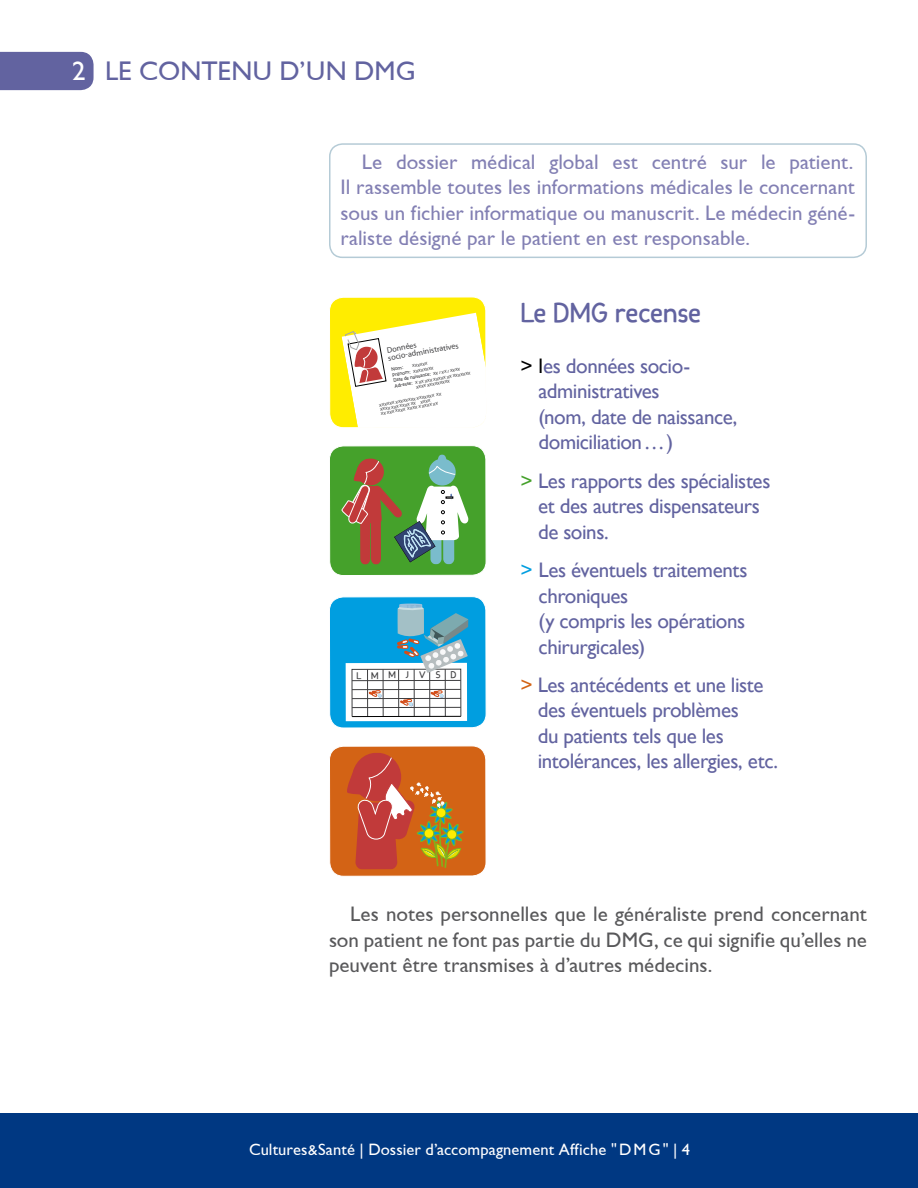
<style>
.page{position:relative;width:918px;height:1188px;background:#fff}
.page>*{position:absolute;margin:0;border:0;box-sizing:border-box;transform-origin:0 0}
.t1{font:27px "Gill Sans";letter-spacing:.005em;color:#6263a0}
.t2{font:700 27px "Candela";color:#6263a0}
.t3{font:21px/25.5px "Gill Sans";letter-spacing:-.02em;color:#6263a0}
.t4{font:21px/25.5px "Gill Sans";color:#827fb3;text-align:justify}
.t5{font:21px/25.5px "Gill Sans";color:#58585a;text-align:justify}
.t6{font:16.5px "Gill Sans";letter-spacing:.005em;color:#fff}
.t7{font:700 9.45px "Candela";color:#3e3e40}
.t8{font:8.1px "Myriad Pro";color:#3e3e40}
.t9{font:700 5.1px/5.7px "Candela";color:#3e3e40}
.t10{font:700 4.05px/4.3px "Candela";color:#3e3e40}
.s1{color:#fff}
.s2{color:#000}
.s3{color:#45a12b}
.s4{color:#009ee0}
.s5{color:#d36315}
.s6{font-size:15px}
.s7{font-style:inherit}
</style>
<div class="page">
<div style="left:0;top:1113px;width:918px;height:75px;background:#003882"></div>
<div style="left:0;top:52px;width:94px;height:38px;background:#6263a0"></div>
<div style="left:329px;top:297px;width:157px;height:131px;background:#ffed00;border-radius:14px"></div>
<svg style="left:342px;top:313px;width:143px;height:113px;background:#faf2ce"></svg>
<div style="left:329px;top:296px;width:158px;height:132px;border:1px solid #fff;border-radius:14px"></div>
<div style="left:329px;top:746px;width:157px;height:130px;background:#d36315;border-radius:14px"></div>
<div style="left:353px;top:753px;width:48px;height:48px;background:#c13a3a;border-radius:50%"></div>
<svg style="left:347px;top:757px;width:116px;height:112px"></svg>
<div style="left:329px;top:745px;width:158px;height:132px;border:1px solid #fff;border-radius:14px"></div>
<div style="left:329px;top:597px;width:157px;height:131px;background:#009ee0;border-radius:14px"></div>
<div style="left:329px;top:596px;width:158px;height:132px;border:1px solid #fff;border-radius:14px"></div>
<div style="left:346px;top:663px;width:121px;height:58px;background:#fff"></div>
<hr style="left:400px;top:603px;width:22px;height:3px;background:#99c0dd;border-radius:50%">
<svg style="left:352px;top:605px;width:117px;height:112px"></svg>
<div style="left:329px;top:446px;width:157px;height:130px;background:#45a12b;border-radius:14px"></div>
<div style="left:329px;top:445px;width:158px;height:131px;border:1px solid #fff;border-radius:14px"></div>
<div style="left:438px;top:454px;width:8px;height:11px;background:#7abccc;border-radius:50%"></div>
<svg style="left:341px;top:458px;width:128px;height:107px"></svg>
<div style="left:329px;top:143px;width:538px;height:115px;border:2px solid #b5cbd6;border-radius:13px"></div>
<p class="t1" style="left:72px;top:55px;width:345px"><span class="s1">2</span> Le contenu d’un DMG</p>
<p class="t4" style="left:341px;top:149px;width:516px;text-indent:21px">Le dossier médical global est centré sur le patient.<br>Il rassemble toutes les informations médicales le concernant sous un fichier informatique ou manuscrit. Le médecin géné&shy;raliste désigné par le patient en est responsable.</p>
<p class="t8" style="left:386px;top:345px;width:32px;rotate:-10deg">Données</p>
<p class="t9" style="left:391px;top:366px;width:40px;rotate:-10deg">Nom:<br>Prénom:<br>Date de naissance:<br>Adresse:</p>
<p class="t8" style="left:387px;top:353px;width:73px;rotate:-10deg">socio-administratives</p>
<p class="t10" style="left:412px;top:364px;width:17px;rotate:-10deg">XXXXXX</p>
<p class="t10" style="left:379px;top:403px;width:64px;rotate:-10deg">XXXXXX XXXXXXXX XXXXXXX XX<br>XXXX XXX XXXX XX XXXX<br>XX XXX XXXX XXXX X XXXX XX</p>
<p class="t10" style="left:413px;top:370px;width:22px;rotate:-10deg">XXXXXXXX</p>
<p class="t10" style="left:415px;top:381px;width:58px;rotate:-10deg">X XX XXX XXXXX XX XXXXXXX</p>
<p class="t10" style="left:433px;top:372px;width:29px;rotate:-10deg">XX / XX / XXXX</p>
<p class="t10" style="left:416px;top:385px;width:36px;rotate:-10deg">XXXX XXXXXXXXX</p>
<p class="t7" style="left:357px;top:669px;width:101px">L M M J V S D</p>
<p class="t2" style="left:520px;top:295px;width:51px">Le DMG</p>
<p class="t2" style="left:615px;top:295px;width:88px">recense</p>
<p class="t3" style="left:539px;top:353px;width:200px;text-indent:-18px"><span class="s2">&gt; l</span>es données socio&shy;administratives<br>(nom, date de naissance, domiciliation…)</p>
<p class="t3" style="left:538px;top:468px;width:234px;text-indent:-18px"><span class="s3">&gt;</span> Les rapports des spécialistes et des autres dispensateurs de soins.</p>
<p class="t3" style="left:539px;top:558px;width:210px;text-indent:-18px"><span class="s4">&gt;</span> Les éventuels traitements chroniques<br>(y compris les opérations chirurgicales)</p>
<p class="t3" style="left:538px;top:672px;width:242px;text-indent:-17px"><span class="s5">&gt;</span> Les antécédents et une liste des éventuels problèmes<br>du patients tels que les intolérances, les allergies, etc.</p>
<p class="t5" style="left:329px;top:902px;width:539px;text-indent:21px">Les notes personnelles que le généraliste prend concernant son patient ne font pas partie du DMG, ce qui signifie qu’elles ne peuvent être transmises à d’autres médecins.</p>
<p class="t6" style="left:249px;top:1140px;width:443px">Cultures<span class="s6">&amp;</span>Santé | Dossier d’accompagnement Affiche "<span class="s7">DMG</span>" | 4</p>
</div>
